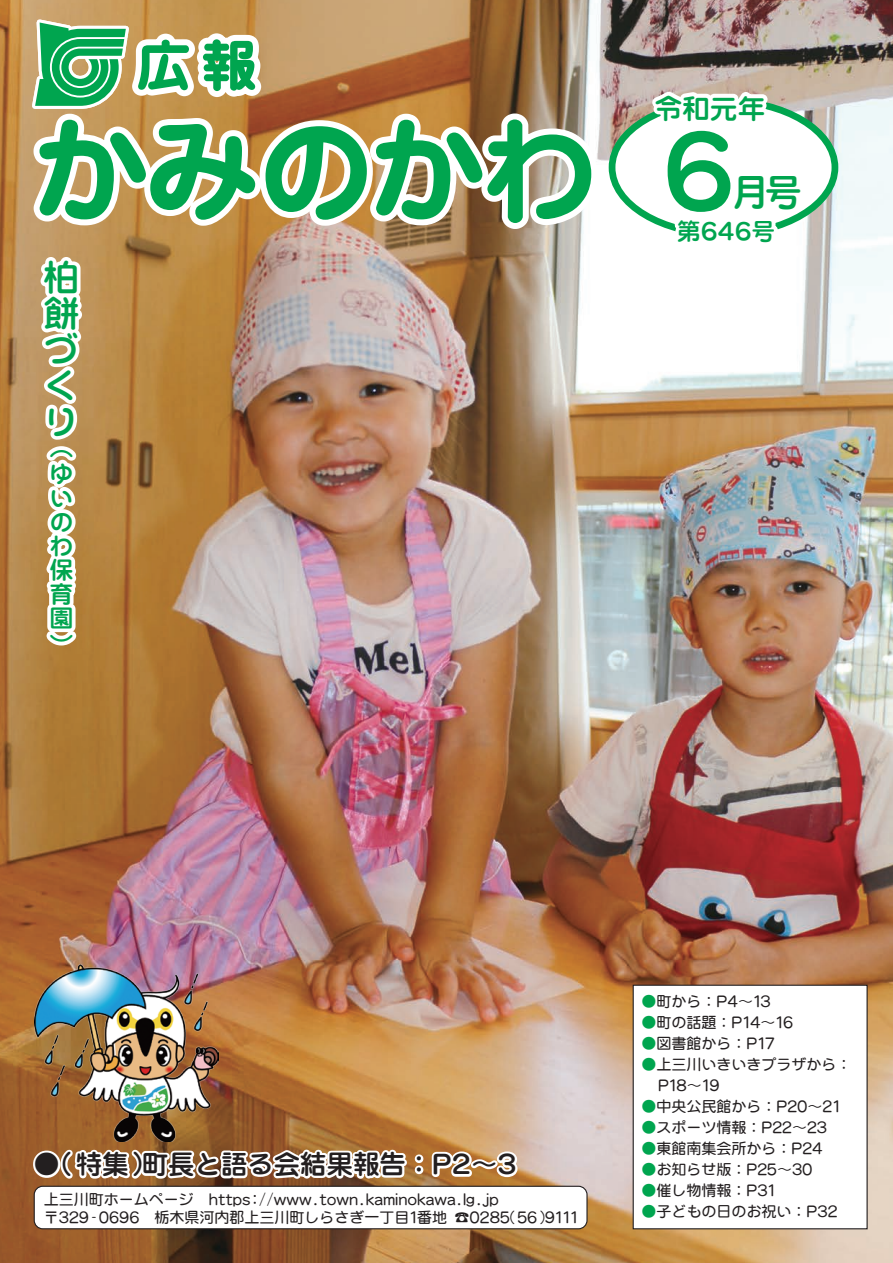
<style>
.page{position:relative;width:893px;height:1263px;background:#fff}
.page>*{position:absolute;margin:0;border:0;box-sizing:border-box;transform-origin:0 0}
.t1{font:101.55px "NIS R7 83 pv RKSJ H";color:#00a54f}
.t2{font:36.9px "NIS R7 83 pv RKSJ H";color:#00a54f}
.t3{font:36px/36px "NIS R7 83 pv RKSJ H";color:#00a54f}
.t4{font:27.6px "NIS R7 83 pv RKSJ H";color:#00a54f}
.t5{font:26.4px "NIS R7 P 83 pv RKSJ H";color:#231f20}
.t6{font:24px/24px "NIS R7 83 pv RKSJ H";color:#00a54f;text-align:justify}
.t7{font:23.4px "NIS R7 P 83 pv RKSJ H";color:#00a54f}
.t8{font:15px/21px "NIS R4 P 83 pv RKSJ H";color:#231f20}
.s1{font-family:"NIS R7 83 pv RKSJ H"}
.s2{font-family:"NIS R4 83 pv RKSJ H"}
.s3{font-family:"Folk Pro";font-weight:700}
.s4{color:#00a54f}
</style>
<div class="page">
<img style="left:0;top:0;width:893px;height:1263px">
<div style="left:34px;top:1186px;width:553px;height:43px;background:#fff;border-radius:9px"></div>
<div style="left:34px;top:1186px;width:554px;height:43px;border:1px solid #231f20;border-radius:9px"></div>
<svg style="left:31px;top:1131px;width:490px;height:58px"></svg>
<div style="left:633px;top:985px;width:234px;height:244px;background:#fff"></div>
<div style="left:633px;top:985px;width:235px;height:244px;border:1px solid #231f20"></div>
<div style="left:612px;top:101px;width:223px;height:133px;background:#fff;border-radius:50%"></div>
<svg style="left:646px;top:81px;width:129px;height:43px"></svg>
<svg style="left:668px;top:219px;width:117px;height:33px"></svg>
<img style="left:23px;top:0;width:582px;height:651px">
<img style="left:34px;top:964px;width:185px;height:177px">
<h3 class="t3" style="left:43px;top:257px;width:36px">柏餅づくり</h3>
<h3 class="t6" style="left:49px;top:436px;width:25px">（</h3>
<h3 class="t6" style="left:49px;top:460px;width:25px">ゆいのわ保育園</h3>
<h3 class="t6" style="left:49px;top:628px;width:25px">(</h3>
<h3 class="t4" style="left:655px;top:91px;width:112px">令和元年</h3>
<h1 class="t1" style="left:648px;top:108px;width:103px">６</h1>
<h2 class="t2" style="left:732px;top:169px;width:72px">月号</h2>
<h3 class="t7" style="left:677px;top:216px;width:99px"><span class="s1">第</span>646<span class="s1">号</span></h3>
<h3 class="t5" style="left:142px;top:1148px;width:376px">町長と語る会結果報告：P2~3</h3>
<h3 class="t5" style="left:34px;top:1148px;width:123px">●（特集）</h3>
<p class="t8" style="left:44px;top:1188px;width:457px">上三川町ホームページ　https:<span class="s2">//</span>www.town.kaminokawa.lg.jp</p>
<p class="t8" style="left:44px;top:1206px;width:405px">〒329-0696　栃木県河内郡上三川町しらさぎ一丁目1番地</p>
<p class="t8" style="left:502px;top:1206px;width:51px">)56(</p>
<p class="t8" style="left:455px;top:1206px;width:57px"><span class="s3">☎</span>0285</p>
<p class="t8" style="left:545px;top:1206px;width:34px">9111</p>
<p class="t8" style="left:642px;top:990px;width:131px"><span class="s4">●</span>町から：P4~13</p>
<p class="t8" style="left:642px;top:1011px;width:153px"><span class="s4">●</span>町の話題：P14~16</p>
<p class="t8" style="left:642px;top:1032px;width:134px"><span class="s4">●</span>図書館から：P17</p>
<p class="t8" style="left:658px;top:1053px;width:195px;text-indent:-16px"><span class="s4">●</span>上三川いきいきプラザから：<br>P18~19</p>
<p class="t8" style="left:642px;top:1095px;width:200px"><span class="s4">●</span>中央公民館から：P20~21</p>
<p class="t8" style="left:642px;top:1116px;width:187px"><span class="s4">●</span>スポーツ情報：P22~23</p>
<p class="t8" style="left:642px;top:1137px;width:183px"><span class="s4">●</span>東館南集会所から：P24</p>
<p class="t8" style="left:642px;top:1158px;width:173px"><span class="s4">●</span>お知らせ版：P25~30</p>
<p class="t8" style="left:642px;top:1179px;width:135px"><span class="s4">●</span>催し物情報：P31</p>
<p class="t8" style="left:642px;top:1200px;width:197px"><span class="s4">●</span>子どもの日のお祝い：P32</p>
</div>
